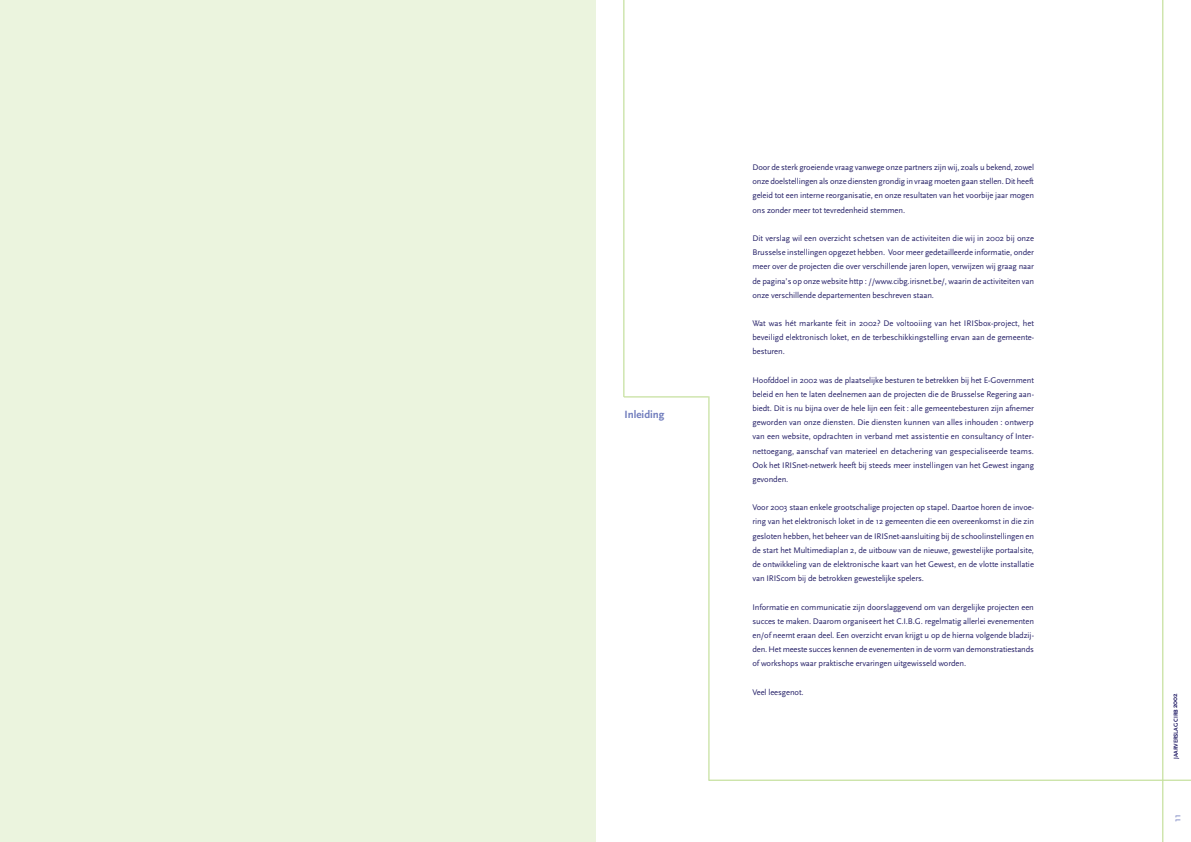
<style>
.page{position:relative;width:1191px;height:842px;background:#fff}
.page>*{position:absolute;margin:0;border:0;box-sizing:border-box;transform-origin:0 0}
.Normal_e{font:700 11px "Scala Sans";color:#717dbd}
.t1{font:10px "Scala Sans";color:#717dbd}
.body{font:8.5px/14.2px "Scala Sans";letter-spacing:-.01em;color:#262168;text-align:justify}
.t2{font:700 6px "Scala Sans";letter-spacing:-.01em;color:#262168}
.s1{font-size:7px}
</style>
<div class="page">
<hr style="left:1162px;top:0;width:1px;height:842px;background:#c4df9b">
<hr style="left:623px;top:0;width:1px;height:397px;background:#c4df9b">
<hr style="left:709px;top:780px;width:482px;height:1px;background:#c4df9b">
<hr style="left:624px;top:396px;width:84px;height:1px;background:#c4df9b">
<hr style="left:708px;top:396px;width:1px;height:385px;background:#c4df9b">
<div style="left:0;top:0;width:595px;height:842px;background:#ebf4de"></div>
<p class="Normal_e" style="left:624px;top:409px;width:41px">Inleiding</p>
<p class="body" style="left:752px;top:160px;width:283px">Door de sterk groeiende vraag vanwege onze partners zijn wij, zoals u bekend, zowel onze doelstellingen als onze diensten grondig in vraag moeten gaan stellen. Dit heeft geleid tot een interne reorganisatie, en onze resultaten van het voorbije jaar mogen ons zonder meer tot tevredenheid stemmen.</p>
<p class="body" style="left:752px;top:231px;width:283px">Dit verslag wil een overzicht schetsen van de activiteiten die wij in 2002 bij onze Brusselse instellingen opgezet hebben. Voor meer gedetailleerde informatie, onder meer over de projecten die over verschillende jaren lopen, verwijzen wij graag naar de pagina’s op onze website http : //www.cibg.irisnet.be/, waarin de activiteiten van onze verschillende departementen beschreven staan.</p>
<p class="body" style="left:752px;top:316px;width:283px">Wat was hét markante feit in 2002? De voltooiing van het IRISbox-project, het beveiligd elektronisch loket, en de terbeschikkingstelling ervan aan de gemeente&shy;besturen.</p>
<p class="body" style="left:752px;top:373px;width:283px">Hoofddoel in 2002 was de plaatselijke besturen te betrekken bij het E-Government beleid en hen te laten deelnemen aan de projecten die de Brusselse Regering aan&shy;biedt. Dit is nu bijna over de hele lijn een feit : alle gemeentebesturen zijn afnemer geworden van onze diensten. Die diensten kunnen van alles inhouden : ontwerp van een website, opdrachten in verband met assistentie en consultancy of Inter&shy;nettoegang, aanschaf van materieel en detachering van gespecialiseerde teams.<br>Ook het IRISnet-netwerk heeft bij steeds meer instellingen van het Gewest ingang gevonden.</p>
<p class="body" style="left:752px;top:501px;width:283px">Voor 2003 staan enkele grootschalige projecten op stapel. Daartoe horen de invoe&shy;ring van het elektronisch loket in de 12 gemeenten die een overeenkomst in die zin gesloten hebben, het beheer van de IRISnet-aansluiting bij de schoolinstellingen en de start het Multimediaplan 2, de uitbouw van de nieuwe, gewestelijke portaalsite, de ontwikkeling van de elektronische kaart van het Gewest, en de vlotte installatie van IRIScom bij de betrokken gewestelijke spelers.</p>
<p class="body" style="left:752px;top:600px;width:283px">Informatie en communicatie zijn doorslaggevend om van dergelijke projecten een succes te maken. Daarom organiseert het C.I.B.G. regelmatig allerlei evenementen en/of neemt eraan deel. Een overzicht ervan krijgt u op de hierna volgende bladzij&shy;den. Het meeste succes kennen de evenementen in de vorm van demonstratiestands of workshops waar praktische ervaringen uitgewisseld worden.</p>
<p class="body" style="left:752px;top:685px;width:53px">Veel leesgenot.</p>
<p class="t2" style="left:1172px;top:759px;width:67px;rotate:-90deg">JAARVERSLAG CIRB <span class="s1">2002</span></p>
<p class="t1" style="left:1171px;top:822px;width:9px;rotate:-90deg">11</p>
</div>
